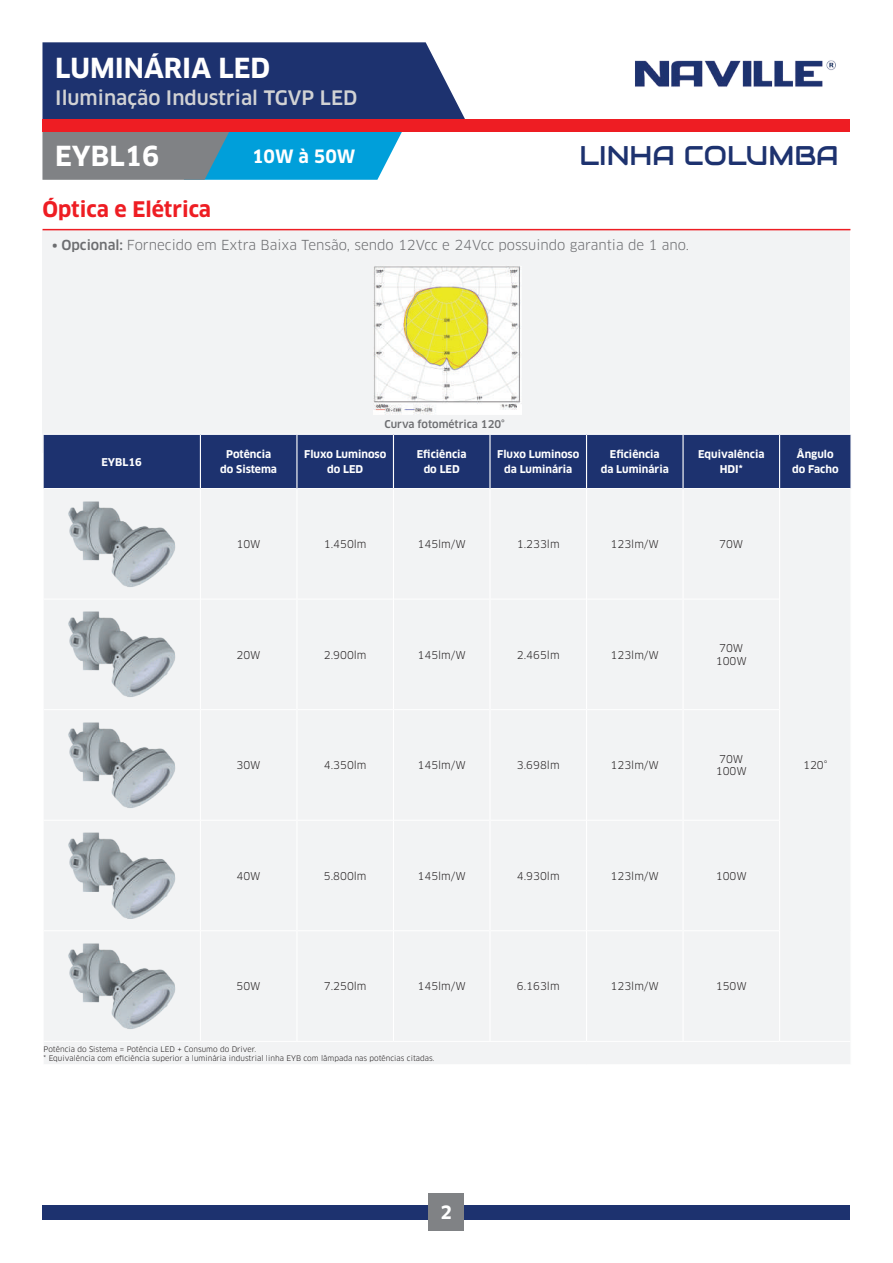
<style>
.page{position:relative;width:893px;height:1263px;background:#fff}
.page>*{position:absolute;margin:0;border:0;box-sizing:border-box;transform-origin:0 0}
.t1{font:700 27px "Clan OT";color:#fff}
.t2{font:27px "Audiowide";color:#1d326f}
.t3{font:700 21px "Clan OT";color:#ee1d23}
.t4{font:500 19.5px "Clan OT";color:#d1d2d4}
.t5{font:700 18px "Clan OT";color:#fff}
.t6{font:13.5px "Clan OT";color:#6c6d70}
.t7{font:10.5px/12.6px "Clan OT";color:#231f20;text-align:center}
.t8{font:700 10.5px/15px "Clan OT";color:#fff;text-align:center}
.t9{font:500 10.5px "Clan OT";color:#6c6d70}
.t10{font:7.5px/9px "Clan OT";color:#231f20}
.s1{font-weight:500}
</style>
<div class="page">
<svg style="left:42px;top:131px;width:360px;height:49px;background:#4895b2"></svg>
<div style="left:42px;top:42px;width:423px;height:79px;background:#1d326f"></div>
<div style="left:43px;top:119px;width:807px;height:13px;background:#ee1d23"></div>
<div style="left:43px;top:1205px;width:807px;height:13px;background:#1d326f"></div>
<div style="left:429px;top:1194px;width:35px;height:35px;background:#808285"></div>
<img style="left:635px;top:60px;width:201px;height:27px">
<div style="left:43px;top:230px;width:807px;height:222px;background:#f2f3f4"></div>
<hr style="left:43px;top:229px;width:807px;height:1px;background:#ee1d23">
<div style="left:43px;top:1206px;width:807px;height:13px;background:#1d326f"></div>
<div style="left:429px;top:1195px;width:35px;height:35px;background:#808285"></div>
<div style="left:44px;top:435px;width:806px;height:53px;background:#1d326f"></div>
<div style="left:44px;top:489px;width:806px;height:575px;background:#f2f3f4"></div>
<hr style="left:44px;top:599px;width:156px;height:1px;background:#fff">
<hr style="left:201px;top:599px;width:95px;height:1px;background:#fff">
<hr style="left:297px;top:599px;width:96px;height:1px;background:#fff">
<hr style="left:394px;top:599px;width:95px;height:1px;background:#fff">
<hr style="left:491px;top:599px;width:95px;height:1px;background:#fff">
<hr style="left:587px;top:599px;width:95px;height:1px;background:#fff">
<hr style="left:684px;top:599px;width:95px;height:1px;background:#fff">
<hr style="left:44px;top:709px;width:156px;height:1px;background:#fff">
<hr style="left:201px;top:709px;width:95px;height:1px;background:#fff">
<hr style="left:297px;top:709px;width:96px;height:1px;background:#fff">
<hr style="left:394px;top:709px;width:95px;height:1px;background:#fff">
<hr style="left:491px;top:709px;width:95px;height:1px;background:#fff">
<hr style="left:587px;top:709px;width:95px;height:1px;background:#fff">
<hr style="left:684px;top:709px;width:95px;height:1px;background:#fff">
<hr style="left:44px;top:820px;width:156px;height:1px;background:#fff">
<hr style="left:201px;top:820px;width:95px;height:1px;background:#fff">
<hr style="left:297px;top:820px;width:96px;height:1px;background:#fff">
<hr style="left:394px;top:820px;width:95px;height:1px;background:#fff">
<hr style="left:491px;top:820px;width:95px;height:1px;background:#fff">
<hr style="left:587px;top:820px;width:95px;height:1px;background:#fff">
<hr style="left:684px;top:820px;width:95px;height:1px;background:#fff">
<hr style="left:44px;top:930px;width:156px;height:1px;background:#fff">
<hr style="left:201px;top:930px;width:95px;height:1px;background:#fff">
<hr style="left:297px;top:930px;width:96px;height:1px;background:#fff">
<hr style="left:394px;top:930px;width:95px;height:1px;background:#fff">
<hr style="left:491px;top:930px;width:95px;height:1px;background:#fff">
<hr style="left:587px;top:930px;width:95px;height:1px;background:#fff">
<hr style="left:684px;top:930px;width:95px;height:1px;background:#fff">
<hr style="left:44px;top:1041px;width:156px;height:1px;background:#fff">
<hr style="left:200px;top:1041px;width:97px;height:1px;background:#fff">
<hr style="left:297px;top:1041px;width:96px;height:1px;background:#fff">
<hr style="left:393px;top:1041px;width:97px;height:1px;background:#fff">
<hr style="left:490px;top:1041px;width:96px;height:1px;background:#fff">
<hr style="left:586px;top:1041px;width:97px;height:1px;background:#fff">
<hr style="left:683px;top:1041px;width:97px;height:1px;background:#fff">
<hr style="left:780px;top:1041px;width:70px;height:1px;background:#fff">
<hr style="left:43px;top:434px;width:157px;height:1px;background:#fff">
<hr style="left:43px;top:435px;width:1px;height:53px;background:#fff">
<hr style="left:200px;top:434px;width:97px;height:1px;background:#fff">
<hr style="left:200px;top:435px;width:1px;height:53px;background:#fff">
<hr style="left:297px;top:434px;width:96px;height:1px;background:#fff">
<hr style="left:296px;top:435px;width:1px;height:53px;background:#fff">
<hr style="left:393px;top:434px;width:97px;height:1px;background:#fff">
<hr style="left:393px;top:435px;width:1px;height:53px;background:#fff">
<hr style="left:490px;top:434px;width:96px;height:1px;background:#fff">
<hr style="left:489px;top:435px;width:2px;height:53px;background:#fff">
<hr style="left:586px;top:434px;width:97px;height:1px;background:#fff">
<hr style="left:586px;top:435px;width:1px;height:53px;background:#fff">
<hr style="left:683px;top:434px;width:97px;height:1px;background:#fff">
<hr style="left:682px;top:435px;width:2px;height:53px;background:#fff">
<hr style="left:780px;top:434px;width:72px;height:1px;background:#fff">
<hr style="left:779px;top:435px;width:1px;height:53px;background:#fff">
<hr style="left:200px;top:488px;width:1px;height:111px;background:#fff">
<hr style="left:296px;top:488px;width:1px;height:111px;background:#fff">
<hr style="left:393px;top:488px;width:1px;height:111px;background:#fff">
<hr style="left:489px;top:488px;width:2px;height:111px;background:#fff">
<hr style="left:586px;top:488px;width:1px;height:111px;background:#fff">
<hr style="left:682px;top:488px;width:2px;height:111px;background:#fff">
<hr style="left:779px;top:488px;width:1px;height:111px;background:#fff">
<hr style="left:200px;top:599px;width:1px;height:111px;background:#fff">
<hr style="left:296px;top:599px;width:1px;height:111px;background:#fff">
<hr style="left:393px;top:599px;width:1px;height:111px;background:#fff">
<hr style="left:489px;top:599px;width:2px;height:111px;background:#fff">
<hr style="left:586px;top:599px;width:1px;height:111px;background:#fff">
<hr style="left:682px;top:599px;width:2px;height:111px;background:#fff">
<hr style="left:779px;top:599px;width:1px;height:111px;background:#fff">
<hr style="left:200px;top:710px;width:1px;height:110px;background:#fff">
<hr style="left:296px;top:710px;width:1px;height:110px;background:#fff">
<hr style="left:393px;top:710px;width:1px;height:110px;background:#fff">
<hr style="left:489px;top:710px;width:2px;height:110px;background:#fff">
<hr style="left:586px;top:710px;width:1px;height:110px;background:#fff">
<hr style="left:682px;top:710px;width:2px;height:110px;background:#fff">
<hr style="left:779px;top:710px;width:1px;height:110px;background:#fff">
<hr style="left:200px;top:820px;width:1px;height:111px;background:#fff">
<hr style="left:296px;top:820px;width:1px;height:111px;background:#fff">
<hr style="left:393px;top:820px;width:1px;height:111px;background:#fff">
<hr style="left:489px;top:820px;width:2px;height:111px;background:#fff">
<hr style="left:586px;top:820px;width:1px;height:111px;background:#fff">
<hr style="left:682px;top:820px;width:2px;height:111px;background:#fff">
<hr style="left:779px;top:820px;width:1px;height:111px;background:#fff">
<hr style="left:200px;top:931px;width:1px;height:110px;background:#fff">
<hr style="left:296px;top:931px;width:1px;height:110px;background:#fff">
<hr style="left:393px;top:931px;width:1px;height:110px;background:#fff">
<hr style="left:489px;top:931px;width:2px;height:110px;background:#fff">
<hr style="left:586px;top:931px;width:1px;height:110px;background:#fff">
<hr style="left:682px;top:931px;width:2px;height:110px;background:#fff">
<hr style="left:779px;top:931px;width:1px;height:110px;background:#fff">
<img style="left:58px;top:489px;width:128px;height:552px">
<img style="left:373px;top:266px;width:149px;height:148px">
<h1 class="t1" style="left:55px;top:52px;width:216px">LUMINÁRIA LED</h1>
<h3 class="t4" style="left:55px;top:86px;width:304px">Iluminação Industrial TGVP LED</h3>
<h1 class="t1" style="left:55px;top:140px;width:106px">EYBL16</h1>
<h3 class="t5" style="left:252px;top:146px;width:105px">10W à 50W</h3>
<h2 class="t3" style="left:43px;top:198px;width:170px">Óptica e Elétrica</h2>
<h1 class="t2" style="left:579px;top:138px;width:261px">LINHA COLUMBA</h1>
<p class="t6" style="left:52px;top:236px;width:638px"><span class="s1">• Opcional:</span> Fornecido em Extra Baixa Tensão, sendo 12Vcc e 24Vcc possuindo garantia de 1 ano.</p>
<p class="t9" style="left:385px;top:418px;width:122px">Curva fotométrica 120°</p>
<p class="t8" style="left:101px;top:454px;width:42px">EYBL16</p>
<p class="t8" style="left:220px;top:447px;width:58px">Potência do Sistema</p>
<p class="t8" style="left:304px;top:447px;width:84px">Fluxo Luminoso do LED</p>
<p class="t8" style="left:417px;top:447px;width:51px">Eficiência do LED</p>
<p class="t8" style="left:497px;top:447px;width:84px">Fluxo Luminoso da Luminária</p>
<p class="t8" style="left:601px;top:447px;width:70px">Eficiência<br>da Luminária</p>
<p class="t8" style="left:698px;top:447px;width:68px">Equivalência<br>HDI*</p>
<p class="t8" style="left:792px;top:447px;width:48px">Ângulo do Facho</p>
<p class="t7" style="left:237px;top:538px;width:26px">10W</p>
<p class="t7" style="left:324px;top:538px;width:44px">1.450lm</p>
<p class="t7" style="left:418px;top:538px;width:50px">145lm/W</p>
<p class="t7" style="left:517px;top:538px;width:44px">1.233lm</p>
<p class="t7" style="left:611px;top:538px;width:50px">123lm/W</p>
<p class="t7" style="left:719px;top:538px;width:26px">70W</p>
<p class="t7" style="left:237px;top:648px;width:26px">20W</p>
<p class="t7" style="left:324px;top:648px;width:44px">2.900lm</p>
<p class="t7" style="left:418px;top:648px;width:50px">145lm/W</p>
<p class="t7" style="left:517px;top:648px;width:44px">2.465lm</p>
<p class="t7" style="left:611px;top:648px;width:50px">123lm/W</p>
<p class="t7" style="left:716px;top:642px;width:33px">70W<br>100W</p>
<p class="t7" style="left:237px;top:759px;width:26px">30W</p>
<p class="t7" style="left:324px;top:759px;width:44px">4.350lm</p>
<p class="t7" style="left:418px;top:759px;width:50px">145lm/W</p>
<p class="t7" style="left:517px;top:759px;width:44px">3.698lm</p>
<p class="t7" style="left:611px;top:759px;width:50px">123lm/W</p>
<p class="t7" style="left:716px;top:753px;width:33px">70W<br>100W</p>
<p class="t7" style="left:237px;top:869px;width:26px">40W</p>
<p class="t7" style="left:324px;top:869px;width:44px">5.800lm</p>
<p class="t7" style="left:418px;top:869px;width:50px">145lm/W</p>
<p class="t7" style="left:517px;top:869px;width:44px">4.930lm</p>
<p class="t7" style="left:611px;top:869px;width:50px">123lm/W</p>
<p class="t7" style="left:716px;top:869px;width:33px">100W</p>
<p class="t7" style="left:237px;top:980px;width:26px">50W</p>
<p class="t7" style="left:324px;top:980px;width:44px">7.250lm</p>
<p class="t7" style="left:418px;top:980px;width:50px">145lm/W</p>
<p class="t7" style="left:517px;top:980px;width:44px">6.163lm</p>
<p class="t7" style="left:611px;top:980px;width:50px">123lm/W</p>
<p class="t7" style="left:716px;top:980px;width:33px">150W</p>
<p class="t10" style="left:44px;top:1044px;width:392px">Potência do Sistema = Potência LED + Consumo do Driver.<br>* Equivalência com eficiência superior a luminária industrial linha EYB com lâmpada nas potências citadas.</p>
<h3 class="t5" style="left:441px;top:1200px;width:13px">2</h3>
<p class="t7" style="left:803px;top:759px;width:26px">120°</p>
</div>
